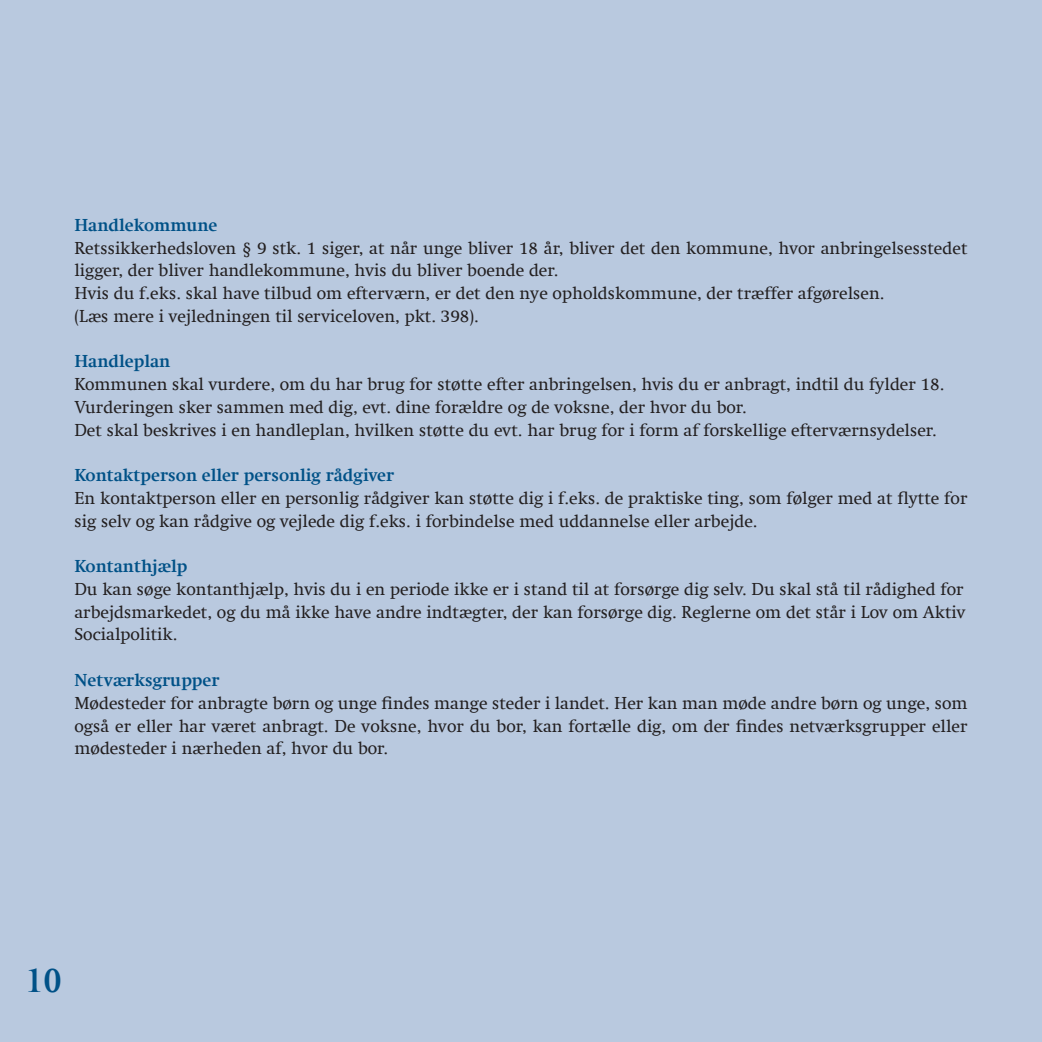
<style>
.page{position:relative;width:1042px;height:1042px;background:#b9c9df}
.page>*{position:absolute;margin:0;border:0;box-sizing:border-box;transform-origin:0 0}
.t1{font:700 35px "Cochin";color:#005187}
.Pa3{font:17.5px/22.8px "Swift Com";color:#231f20}
.Pa0{font:17.5px/22.8px "Swift Com";color:#231f20;text-align:justify}
.Pa1{font:17.5px/22.8px "Swift Com";color:#231f20}
.Pa3-2{font:700 17.5px "Swift Com";color:#005187}
.Pa0-2{font:700 17.5px "Swift Com";color:#005187}
.Pa1-2{font:700 17.5px "Swift Com";color:#005187}
</style>
<div class="page">
<p class="Pa3-2" style="left:74px;top:215px;width:145px">Handlekommune</p>
<p class="Pa3" style="left:74px;top:236px;width:894px">Retssikkerhedsloven § 9 stk. 1 siger, at når unge bliver 18 år, bliver det den kommune, hvor anbringelsesstedet ligger, der bliver handlekommune, hvis du bliver boende der.</p>
<p class="Pa3" style="left:74px;top:282px;width:812px">Hvis du f.eks. skal have tilbud om efterværn, er det den nye opholdskommune, der træffer afgørelsen.</p>
<p class="Pa3" style="left:74px;top:305px;width:406px">(Læs mere i vejledningen til serviceloven, pkt. 398).</p>
<p class="Pa1-2" style="left:74px;top:351px;width:97px">Handleplan</p>
<p class="Pa3" style="left:74px;top:373px;width:871px">Kommunen skal vurdere, om du har brug for støtte efter anbringelsen, hvis du er anbragt, indtil du fylder 18.<br>Vurderingen sker sammen med dig, evt. dine forældre og de voksne, der hvor du bor.</p>
<p class="Pa3" style="left:74px;top:418px;width:864px">Det skal beskrives i en handleplan, hvilken støtte du evt. har brug for i form af forskellige efterværnsydelser.</p>
<p class="Pa3-2" style="left:74px;top:465px;width:321px">Kontaktperson eller personlig rådgiver</p>
<p class="Pa1" style="left:74px;top:487px;width:894px">En kontaktperson eller en personlig rådgiver kan støtte dig i f.eks. de praktiske ting, som følger med at flytte for sig selv og kan rådgive og vejlede dig f.eks. i forbindelse med uddannelse eller arbejde.</p>
<p class="Pa0-2" style="left:74px;top:556px;width:114px">Kontanthjælp</p>
<p class="Pa0" style="left:74px;top:578px;width:893px">Du kan søge kontanthjælp, hvis du i en periode ikke er i stand til at forsørge dig selv. Du skal stå til rådighed for arbejdsmarkedet, og du må ikke have andre indtægter, der kan forsørge dig. Reglerne om det står i Lov om Aktiv Socialpolitik.</p>
<p class="Pa3-2" style="left:74px;top:670px;width:147px">Netværksgrupper</p>
<p class="Pa3" style="left:74px;top:691px;width:894px;text-align:justify">Mødesteder for anbragte børn og unge findes mange steder i landet. Her kan man møde andre børn og unge, som også er eller har været anbragt. De voksne, hvor du bor, kan fortælle dig, om der findes netværksgrupper eller mødesteder i nærheden af, hvor du bor.</p>
<p class="t1" style="left:26px;top:960px;width:38px">10</p>
</div>
